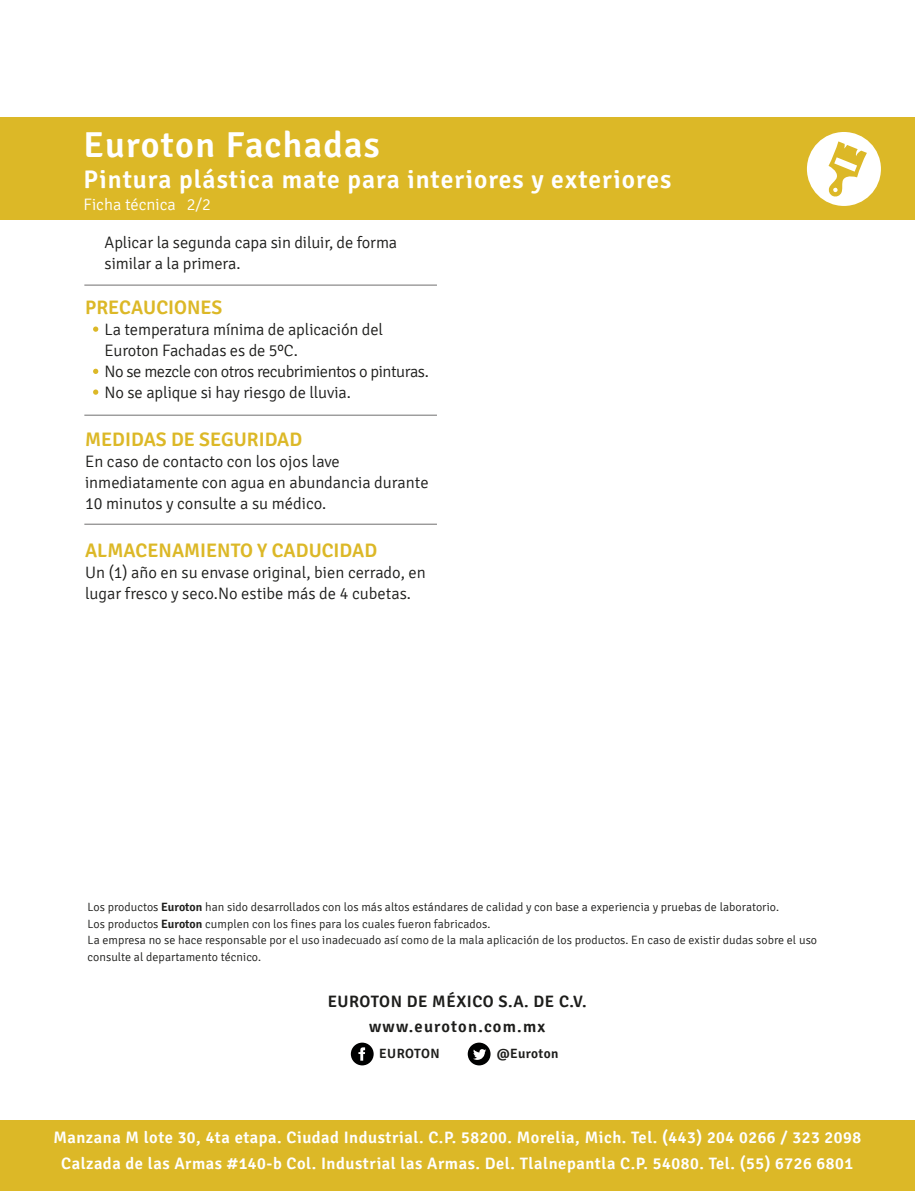
<style>
.page{position:relative;width:915px;height:1191px;background:#fff}
.page>*{position:absolute;margin:0;border:0;box-sizing:border-box;transform-origin:0 0}
.t1{font:600 36px "Signika";letter-spacing:.035em;color:#fff}
.t2{font:600 25.5px "Signika";letter-spacing:.04em;color:#fff}
.t3{font:600 19.5px "Signika";color:#dcb827}
.t4{font:300 16.5px/21px "Signika";letter-spacing:-.005em;color:#1d1d1b}
.t5{font:600 16.5px/25.5px "Signika";letter-spacing:.035em;color:#fff;text-align:center}
.t6{font:600 16.5px/25px "Signika";letter-spacing:.035em;color:#1d1d1b;text-align:center}
.t7{font:300 16.5px "Signika";color:#fff}
.t8{font:600 13.35px "Signika";letter-spacing:.025em;color:#1d1d1b}
.t9{font:300 12px/16.5px "Signika";letter-spacing:.005em;color:#1d1d1b}
.s1{font-weight:600}
</style>
<div class="page">
<hr style="left:84px;top:415px;width:353px;height:1px;background:#706f6f">
<hr style="left:84px;top:285px;width:353px;height:1px;background:#706f6f">
<hr style="left:84px;top:524px;width:353px;height:1px;background:#706f6f">
<svg style="left:93px;top:326px;width:5px;height:6px"></svg>
<svg style="left:93px;top:369px;width:5px;height:5px"></svg>
<svg style="left:93px;top:389px;width:5px;height:6px"></svg>
<div style="left:0;top:1120px;width:914px;height:71px;background:#dcb827"></div>
<svg style="left:351px;top:1042px;width:22px;height:23px"></svg>
<svg style="left:467px;top:1042px;width:23px;height:23px"></svg>
<div style="left:0;top:118px;width:914px;height:102px;background:#dcb827"></div>
<div style="left:806px;top:132px;width:74px;height:74px;background:#fff;border-radius:50%"></div>
<svg style="left:828px;top:141px;width:38px;height:56px"></svg>
<h1 class="t1" style="left:84px;top:124px;width:297px">Euroton Fachadas</h1>
<h2 class="t2" style="left:84px;top:164px;width:589px">Pintura plástica mate para interiores y exteriores</h2>
<p class="t7" style="left:84px;top:196px;width:129px">Ficha técnica 2/2</p>
<p class="t4" style="left:105px;top:233px;width:294px">Aplicar la segunda capa sin diluir, de forma similar a la primera.</p>
<p class="t3" style="left:85px;top:296px;width:139px">PRECAUCIONES</p>
<p class="t4" style="left:105px;top:320px;width:325px">La temperatura mínima de aplicación del Euroton Fachadas es de 5ºC.<br>No se mezcle con otros recubrimientos o pinturas.<br>No se aplique si hay riesgo de lluvia.</p>
<p class="t3" style="left:85px;top:428px;width:219px">MEDIDAS DE SEGURIDAD</p>
<p class="t4" style="left:85px;top:452px;width:345px">En caso de contacto con los ojos lave inmediatamente con agua en abundancia durante<br>10 minutos y consulte a su médico.</p>
<p class="t3" style="left:85px;top:539px;width:293px">ALMACENAMIENTO Y CADUCIDAD</p>
<p class="t4" style="left:85px;top:563px;width:342px">Un (1) año en su envase original, bien cerrado, en lugar fresco y seco.No estibe más de 4 cubetas.</p>
<p class="t9" style="left:88px;top:899px;width:730px">Los productos <span class="s1">Euroton</span> han sido desarrollados con los más altos estándares de calidad y con base a experiencia y pruebas de laboratorio.<br>Los productos <span class="s1">Euroton</span> cumplen con los fines para los cuales fueron fabricados.<br>La empresa no se hace responsable por el uso inadecuado así como de la mala aplicación de los productos. En caso de existir dudas sobre el uso consulte al departamento técnico.</p>
<p class="t6" style="left:327px;top:989px;width:260px">EUROTON DE MÉXICO S.A. DE C.V. www.euroton.com.mx</p>
<p class="t8" style="left:379px;top:1045px;width:62px">EUROTON</p>
<p class="t8" style="left:496px;top:1045px;width:63px">@Euroton</p>
<p class="t5" style="left:53px;top:1125px;width:809px">Manzana M lote 30, 4ta etapa. Ciudad Industrial. C.P. 58200. Morelia, Mich. Tel. (443) 204 0266 / 323 2098<br>Calzada de las Armas #140-b Col. Industrial las Armas. Del. Tlalnepantla C.P. 54080. Tel. (55) 6726 6801</p>
</div>
